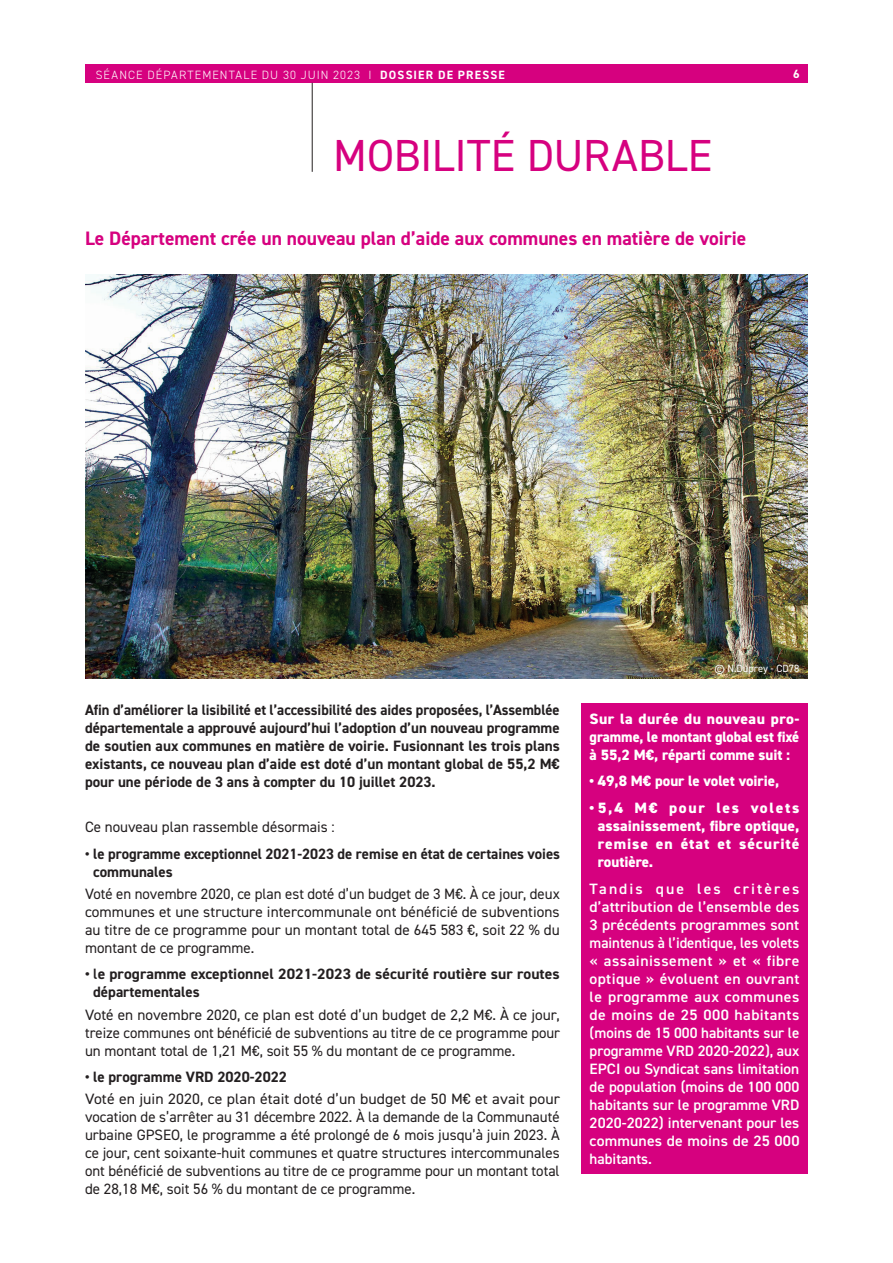
<style>
.page{position:relative;width:893px;height:1263px;background:#fff}
.page>*{position:absolute;margin:0;border:0;box-sizing:border-box;transform-origin:0 0}
.t1{font:45px "DIN2014";letter-spacing:-.005em;color:#d6017f}
.t2{font:700 19.5px "DIN2014";color:#d6017f}
.t3{font:15px/18px "DIN2014";color:#231f20;text-align:justify}
.t4{font:700 15px/18px "DIN2014";color:#231f20;text-align:justify}
.t5{font:600 15px/18px "DIN2014";color:#fff;text-align:justify;scale:1.05 1}
.t6{font:15px/18px "DIN2014";color:#231f20;text-align:justify;scale:1.05 1}
.t7{font:800 15px/18px "DIN2014";color:#fff;text-align:justify;scale:1.05 1}
.t8{font:700 15px/18px "DIN2014";color:#231f20;scale:1.04 1}
.t9{font:800 15px "DIN2014";color:#fff}
.t10{font:300 12px "DIN2014";letter-spacing:.09em;color:#fff}
.t11{font:700 12px "DIN2014";color:#fff}
.t12{font:10.5px "DIN2014";color:#fff}
.s1{font-weight:700}
.s2{font-weight:600}
</style>
<div class="page">
<div style="left:85px;top:64px;width:723px;height:19px;background:#d6017f"></div>
<hr style="left:312px;top:83px;width:1px;height:89px;background:#231f20">
<div style="left:581px;top:704px;width:227px;height:470px;background:#d6017f"></div>
<img style="left:85px;top:274px;width:723px;height:404px">
<p class="t10" style="left:96px;top:67px;width:411px">SÉANCE DÉPARTEMENTALE DU 30 JUIN 2023 I <span class="s1">DOSSIER DE PRESSE</span></p>
<p class="t11" style="left:793px;top:65px;width:8px">6</p>
<h1 class="t1" style="left:333px;top:127px;width:380px">MOBILITÉ DURABLE</h1>
<h2 class="t2" style="left:85px;top:225px;width:663px">Le Département crée un nouveau plan d’aide aux communes en matière de voirie</h2>
<p class="t4" style="left:85px;top:701px;width:476px">Afin d’améliorer la lisibilité et l’accessibilité des aides proposées, l’Assemblée départementale a approuvé aujourd’hui l’adoption d’un nouveau programme de soutien aux communes en matière de voirie. Fusionnant les trois plans existants, ce nouveau plan d’aide est doté d’un montant global de 55,2 M€ pour une période de 3 ans à compter du 10 juillet 2023.</p>
<p class="t3" style="left:85px;top:817px;width:251px">Ce nouveau plan rassemble désormais :</p>
<p class="t4" style="left:93px;top:844px;width:468px;text-indent:-8px">• le programme exceptionnel 2021-2023 de remise en état de certaines voies communales</p>
<p class="t3" style="left:85px;top:884px;width:476px">Voté en novembre 2020, ce plan est doté d’un budget de 3 M€. À ce jour, deux communes et une structure intercommunale ont bénéficié de subventions au titre de ce programme pour un montant total de 645 583 €, soit 22 % du montant de ce programme.</p>
<p class="t8" style="left:93px;top:965px;width:450px;text-indent:-8px">• <span class="s2">l</span>e programme exceptionnel 2021-2023 de sécurité routière sur routes départementales</p>
<p class="t3" style="left:85px;top:1005px;width:477px">Voté en novembre 2020, ce plan est doté d’un budget de 2,2 M€. À ce jour, treize communes ont bénéficié de subventions au titre de ce programme pour un montant total de 1,21 M€, soit 55 % du montant de ce programme.</p>
<p class="t4" style="left:85px;top:1068px;width:203px">• le programme VRD 2020-2022</p>
<p class="t6" style="left:85px;top:1090px;width:454px">Voté en juin 2020, ce plan était doté d’un budget de 50 M€ et avait pour vocation de s’arrêter au 31 décembre 2022. À la demande de la Communauté urbaine GPSEO, le programme a été prolongé de 6 mois jusqu’à juin 2023. À ce jour, cent soixante-huit communes et quatre structures intercommunales ont bénéficié de subventions au titre de ce programme pour un montant total de 28,18 M€, soit 56 % du montant de ce programme.</p>
<p class="t12" style="left:714px;top:661px;width:87px">© N.Duprey - CD78</p>
<p class="t7" style="left:590px;top:710px;width:201px">Sur la durée du nouveau pro&shy;gramme, le montant global est fixé à 55,2 M€, réparti comme suit :</p>
<p class="t9" style="left:590px;top:771px;width:191px">• 49,8 M€ pour le volet voirie,</p>
<p class="t7" style="left:598px;top:799px;width:194px;text-indent:-8px">• 5,4 M€ pour les volets assainissement, fibre optique, remise en état et sécurité routière.</p>
<p class="t5" style="left:590px;top:879px;width:201px">Tandis que les critères d’attribution de l’ensemble des 3 précédents programmes sont maintenus à l’identique, les volets « assainissement » et « fibre optique » évoluent en ouvrant le programme aux communes de moins de 25 000 habitants (moins de 15 000 habitants sur le programme VRD 2020-2022), aux EPCI ou Syndicat sans limitation de population (moins de 100 000 habitants sur le programme VRD 2020-2022) intervenant pour les communes de moins de 25 000 habitants.</p>
</div>
